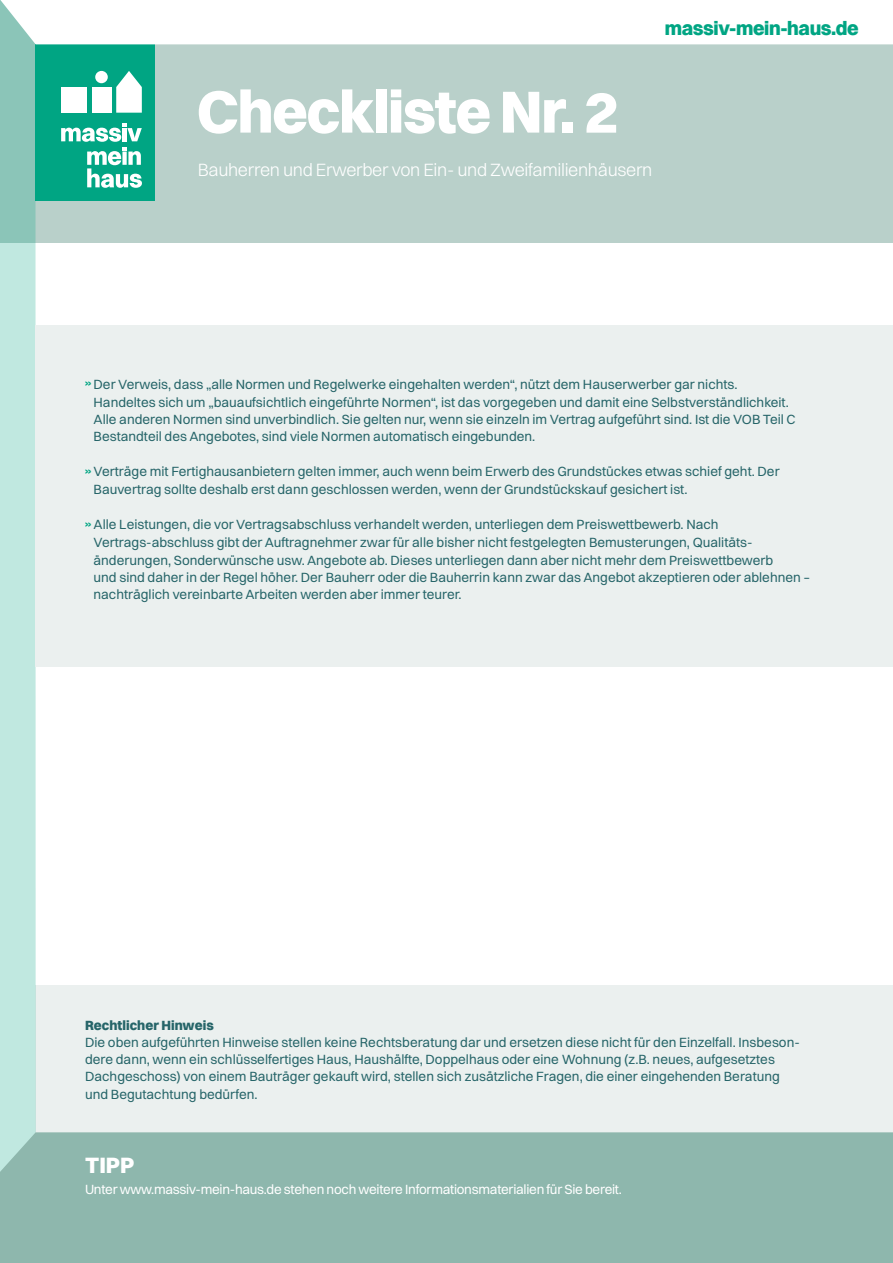
<style>
.page{position:relative;width:893px;height:1263px;background:#fff}
.page>*{position:absolute;margin:0;border:0;box-sizing:border-box;transform-origin:0 0}
.t1{font:800 60px "Switzer";letter-spacing:-.02em;color:#fff}
.t2{font:800 22.5px "Switzer";color:#fff}
.t3{font:800 19.5px "Switzer";letter-spacing:-.02em;color:#00a583}
.t4{font:300 18px "Switzer";letter-spacing:-.02em;color:#fff}
.t5{font:13.5px/17.5px "Switzer";color:#266569}
.t6{font:13.5px "Switzer";letter-spacing:-.02em;color:#fff}
.t7{font:800 13.5px "Switzer";color:#266569}
</style>
<div class="page">
<div style="left:36px;top:985px;width:857px;height:147px;background:#ebf0ef"></div>
<div style="left:0;top:0;width:893px;height:243px;background:#b9d0ca"></div>
<svg style="left:0;top:44px;width:36px;height:1088px;background:#b6e1d8"></svg>
<div style="left:36px;top:45px;width:119px;height:156px;background:#00a583"></div>
<div style="left:61px;top:87px;width:26px;height:26px;background:#fff"></div>
<svg style="left:116px;top:71px;width:26px;height:42px"></svg>
<div style="left:92px;top:87px;width:19px;height:26px;background:#fff"></div>
<div style="left:95px;top:71px;width:13px;height:12px;background:#fff;border-radius:50%"></div>
<svg style="left:61px;top:124px;width:81px;height:64px"></svg>
<div style="left:0;top:0;width:893px;height:44px;background:#fff"></div>
<div style="left:0;top:1132px;width:893px;height:131px;background:#8eb7ad"></div>
<div style="left:36px;top:325px;width:857px;height:341px;background:#ebf0ef"></div>
<h3 class="t3" style="left:665px;top:16px;width:196px">massiv-mein-haus.de</h3>
<h1 class="t1" style="left:197px;top:74px;width:423px">Checkliste Nr. 2</h1>
<h3 class="t4" style="left:198px;top:159px;width:456px">Bauherren und Erwerber von Ein- und Zweifamilienhäusern</h3>
<p class="t5" style="left:94px;top:375px;width:704px;text-indent:-9px"><sup>»</sup> Der Verweis, dass „alle Normen und Regelwerke eingehalten werden“, nützt dem Hauserwerber gar nichts.<br>Handeltes sich um „bauaufsichtlich eingeführte Normen“, ist das vorgegeben und damit eine Selbstverständlichkeit.<br>Alle anderen Normen sind unverbindlich. Sie gelten nur, wenn sie einzeln im Vertrag aufgeführt sind. Ist die VOB Teil C Bestandteil des Angebotes, sind viele Normen automatisch eingebunden.</p>
<p class="t5" style="left:94px;top:463px;width:688px;text-indent:-9px"><sup>»</sup> Verträge mit Fertighausanbietern gelten immer, auch wenn beim Erwerb des Grundstückes etwas schief geht. Der<br>Bauvertrag sollte deshalb erst dann geschlossen werden, wenn der Grundstückskauf gesichert ist.</p>
<p class="t5" style="left:94px;top:515px;width:718px;text-indent:-9px"><sup>»</sup> Alle Leistungen, die vor Vertragsabschluss verhandelt werden, unterliegen dem Preiswettbewerb. Nach Vertrags-abschluss gibt der Auftragnehmer zwar für alle bisher nicht festgelegten Bemusterungen, Qualitäts&shy;änderungen, Sonderwünsche usw. Angebote ab. Dieses unterliegen dann aber nicht mehr dem Preiswettbewerb<br>und sind daher in der Regel höher. Der Bauherr oder die Bauherrin kann zwar das Angebot akzeptieren oder ablehnen – nachträglich vereinbarte Arbeiten werden aber immer teurer.</p>
<p class="t7" style="left:85px;top:1016px;width:130px">Rechtlicher Hinweis</p>
<p class="t5" style="left:85px;top:1033px;width:716px">Die oben aufgeführten Hinweise stellen keine Rechtsberatung dar und ersetzen diese nicht für den Einzelfall. Insbeson&shy;dere dann, wenn ein schlüsselfertiges Haus, Haushälfte, Doppelhaus oder eine Wohnung (z.B. neues, aufgesetztes Dachgeschoss) von einem Bauträger gekauft wird, stellen sich zusätzliche Fragen, die einer eingehenden Beratung und Begutachtung bedürfen.</p>
<h2 class="t2" style="left:85px;top:1151px;width:51px">TIPP</h2>
<p class="t6" style="left:85px;top:1181px;width:538px">Unter www.massiv-mein-haus.de stehen noch weitere Informationsmaterialien für Sie bereit.</p>
</div>
